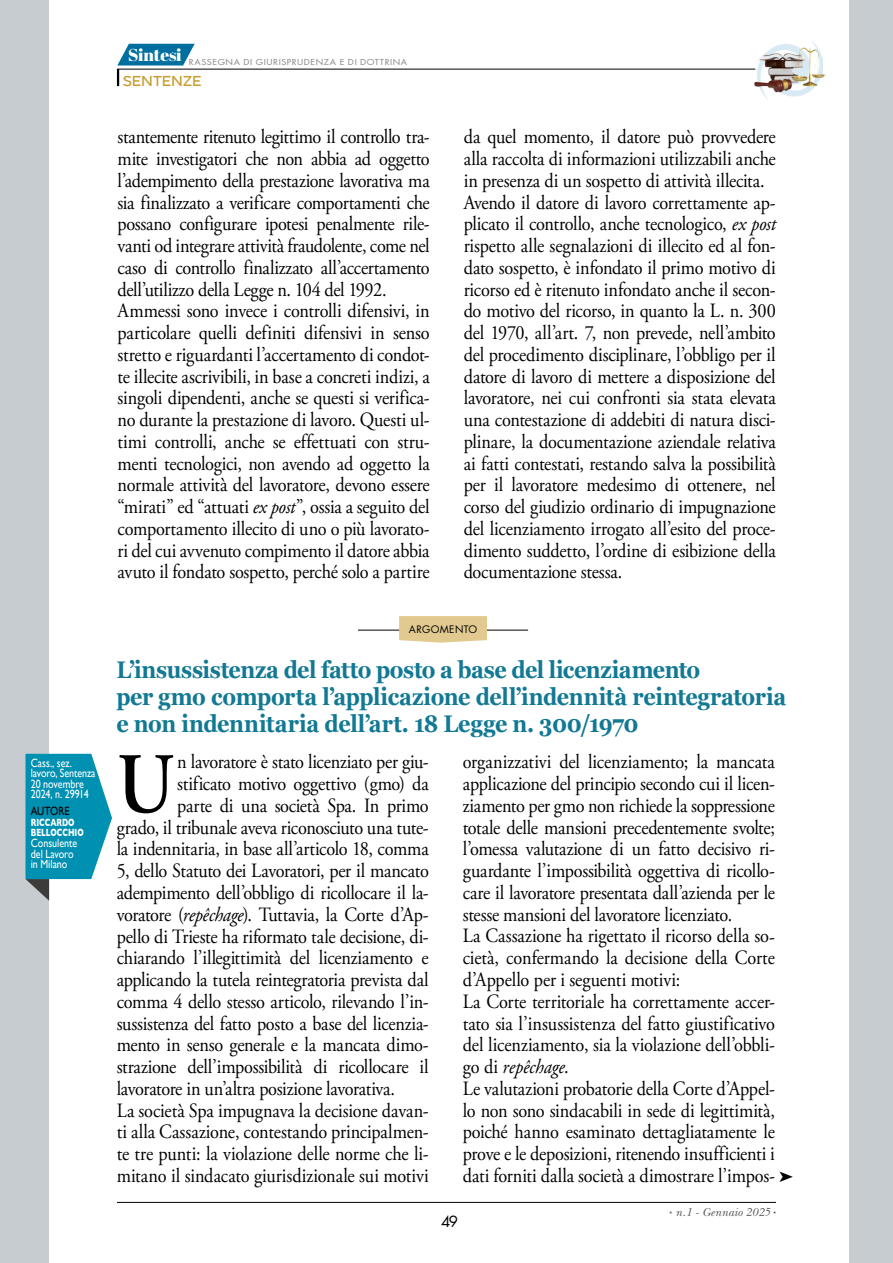
<style>
.page{position:relative;width:893px;height:1263px;background:#c6ccd0}
.page>*{position:absolute;margin:0;border:0;box-sizing:border-box;transform-origin:0 0}
.t1{font:600 85.8px "Adobe Garamond Pro";color:#000;scale:.9 1}
.t2{font:700 24px/27px "Georgia";letter-spacing:-.02em;color:#127994;scale:.9 1}
.t3{font:20.25px/21.8px "Adobe Garamond Pro";letter-spacing:-.015em;color:#000;scale:.9 1}
.t4{font:19.5px "Coco Sharp Trial";letter-spacing:-.005em;color:#c89c30}
.t5{font:17.25px "Abril Fatface";letter-spacing:-.015em;color:#fff}
.t6{font:15px "Futura";color:#000}
.t7{font:12px/10.6px "Gill Sans";letter-spacing:-.005em;color:#fff;scale:.84 1}
.t8{font:italic 12px "New Baskerville";letter-spacing:.01em;color:#575756}
.t9{font:12px "Gill Sans";letter-spacing:.005em;color:#000;scale:.84 1}
.t10{font:700 10.65px/10.6px "Gill Sans";color:#fff;scale:.7 1}
.t11{font:10.05px "Futura";letter-spacing:.035em;color:#000}
.t12{font:7.95px "Futura";letter-spacing:.06em;color:#878787;scale:1.12 1}
.s1{font-style:italic}
.s2{font-family:"Georgia";font-weight:700;font-style:normal;font-size:7.5px}
</style>
<div class="page">
<div style="left:49px;top:0;width:800px;height:1263px;background:#fff"></div>
<hr style="left:117px;top:69px;width:638px;height:1px;background:#000">
<hr style="left:117px;top:1202px;width:659px;height:1px;background:#000">
<img style="left:763px;top:41px;width:55px;height:59px">
<img style="left:754px;top:48px;width:72px;height:46px">
<svg style="left:117px;top:44px;width:78px;height:42px"></svg>
<svg style="left:26px;top:754px;width:86px;height:147px"></svg>
<hr style="left:358px;top:630px;width:170px;height:1px;background:#000">
<svg style="left:399px;top:616px;width:88px;height:27px;background:#e2cc96"></svg>
<p class="t7" style="left:31px;top:757px;width:79px">Cass., sez. lavoro, Sentenza<br>20 novembre<br>2024, n. 29914</p>
<p class="t9" style="left:31px;top:804px;width:48px">AUTORE</p>
<p class="t10" style="left:31px;top:816px;width:77px">RICCARDO<br>BELLOCCHIO</p>
<p class="t7" style="left:31px;top:837px;width:57px">Consulente del Lavoro in Milano</p>
<p class="t5" style="left:128px;top:43px;width:55px">Sintesi</p>
<p class="t12" style="left:189px;top:57px;width:196px">RASSEGNA DI GIURISPRUDENZA E DI DOTTRINA</p>
<p class="t4" style="left:123px;top:68px;width:81px">sentenze</p>
<p class="t3" style="left:118px;top:127px;width:348px">stantemente ritenuto legittimo il controllo tra&shy;mite investigatori che non abbia ad oggetto l’adempimento della prestazione lavorativa ma sia finalizzato a verificare comportamenti che possano configurare ipotesi penalmente rile&shy;vanti od integrare attività fraudolente, come nel caso di controllo finalizzato all’accertamento dell’utilizzo della Legge n. 104 del 1992.<br>Ammessi sono invece i controlli difensivi, in particolare quelli definiti difensivi in senso stretto e riguardanti l’accertamento di condot&shy;te illecite ascrivibili, in base a concreti indizi, a singoli dipendenti, anche se questi si verifica&shy;no durante la prestazione di lavoro. Questi ul&shy;timi controlli, anche se effettuati con stru&shy;menti tecnologici, non avendo ad oggetto la normale attività del lavoratore, devono essere “mirati” ed “attuati <span class="s1">ex post</span>”, ossia a seguito del comportamento illecito di uno o più lavorato&shy;ri del cui avvenuto compimento il datore abbia avuto il fondato sospetto, perché solo a partire</p>
<p class="t3" style="left:464px;top:127px;width:348px">da quel momento, il datore può provvedere alla raccolta di informazioni utilizzabili anche in presenza di un sospetto di attività illecita.<br>Avendo il datore di lavoro correttamente ap&shy;plicato il controllo, anche tecnologico, <span class="s1">ex post </span>rispetto alle segnalazioni di illecito ed al fon&shy;dato sospetto, è infondato il primo motivo di ricorso ed è ritenuto infondato anche il secon&shy;do motivo del ricorso, in quanto la L. n. 300 del 1970, all’art. 7, non prevede, nell’ambito del procedimento disciplinare, l’obbligo per il datore di lavoro di mettere a disposizione del lavoratore, nei cui confronti sia stata elevata una contestazione di addebiti di natura disci&shy;plinare, la documentazione aziendale relativa ai fatti contestati, restando salva la possibilità per il lavoratore medesimo di ottenere, nel corso del giudizio ordinario di impugnazione del licenziamento irrogato all’esito del proce&shy;dimento suddetto, l’ordine di esibizione della documentazione stessa.</p>
<p class="t11" style="left:409px;top:622px;width:70px">ARGOMENTO</p>
<p class="t2" style="left:116px;top:655px;width:746px">L’insussistenza del fatto posto a base del licenziamento<br>per gmo comporta l’applicazione dell’indennità reintegratoria e non indennitaria dell’art. 18 Legge n. 300/1970</p>
<h1 class="t1" style="left:117px;top:735px;width:65px">U</h1>
<p class="t3" style="left:177px;top:752px;width:281px">n lavoratore è stato licenziato per giu-</p>
<p class="t3" style="left:177px;top:774px;width:281px">stificato motivo oggettivo (gmo) da</p>
<p class="t3" style="left:177px;top:795px;width:281px">parte di una società Spa. In primo</p>
<p class="t3" style="left:117px;top:817px;width:348px">grado, il tribunale aveva riconosciuto una tute-</p>
<p class="t3" style="left:117px;top:839px;width:348px">la indennitaria, in base all’articolo 18, comma</p>
<p class="t3" style="left:117px;top:861px;width:348px">5, dello Statuto dei Lavoratori, per il mancato</p>
<p class="t3" style="left:117px;top:882px;width:348px">adempimento dell’obbligo di ricollocare il la-</p>
<p class="t3" style="left:117px;top:904px;width:348px">voratore (<span class="s1">repêchage</span>). Tuttavia, la Corte d’Ap-</p>
<p class="t3" style="left:117px;top:926px;width:348px">pello di Trieste ha riformato tale decisione, di-</p>
<p class="t3" style="left:117px;top:948px;width:348px">chiarando l’illegittimità del licenziamento e</p>
<p class="t3" style="left:117px;top:969px;width:348px">applicando la tutela reintegratoria prevista dal</p>
<p class="t3" style="left:117px;top:991px;width:348px">comma 4 dello stesso articolo, rilevando l’in-</p>
<p class="t3" style="left:117px;top:1013px;width:348px">sussistenza del fatto posto a base del licenzia-</p>
<p class="t3" style="left:117px;top:1035px;width:348px">mento in senso generale e la mancata dimo-</p>
<p class="t3" style="left:117px;top:1056px;width:348px">strazione dell’impossibilità di ricollocare il</p>
<p class="t3" style="left:117px;top:1078px;width:311px">lavoratore in un’altra posizione lavorativa.</p>
<p class="t3" style="left:117px;top:1100px;width:348px">La società Spa impugnava la decisione davan-</p>
<p class="t3" style="left:117px;top:1122px;width:348px">ti alla Cassazione, contestando principalmen-</p>
<p class="t3" style="left:117px;top:1143px;width:348px">te tre punti: la violazione delle norme che li-</p>
<p class="t3" style="left:117px;top:1165px;width:348px">mitano il sindacato giurisdizionale sui motivi</p>
<p class="t3" style="left:463px;top:752px;width:348px">organizzativi del licenziamento; la mancata applicazione del principio secondo cui il licen&shy;ziamento per gmo non richiede la soppressione totale delle mansioni precedentemente svolte; l’omessa valutazione di un fatto decisivo ri&shy;guardante l’impossibilità oggettiva di ricollo&shy;care il lavoratore presentata dall’azienda per le stesse mansioni del lavoratore licenziato.<br>La Cassazione ha rigettato il ricorso della so&shy;cietà, confermando la decisione della Corte d’Appello per i seguenti motivi:<br>La Corte territoriale ha correttamente accer&shy;tato sia l’insussistenza del fatto giustificativo del licenziamento, sia la violazione dell’obbli&shy;go di <span class="s1">repêchage</span>.<br>Le valutazioni probatorie della Corte d’Appel&shy;lo non sono sindacabili in sede di legittimità, poiché hanno esaminato dettagliatamente le prove e le deposizioni, ritenendo insufficienti i dati forniti dalla società a dimostrare l’impos-</p>
<p class="t6" style="left:441px;top:1211px;width:18px">49</p>
<p class="t8" style="left:669px;top:1205px;width:108px"><span class="s2">▪</span> n.1 - Gennaio 2025 <span class="s2">▪</span></p>
</div>
